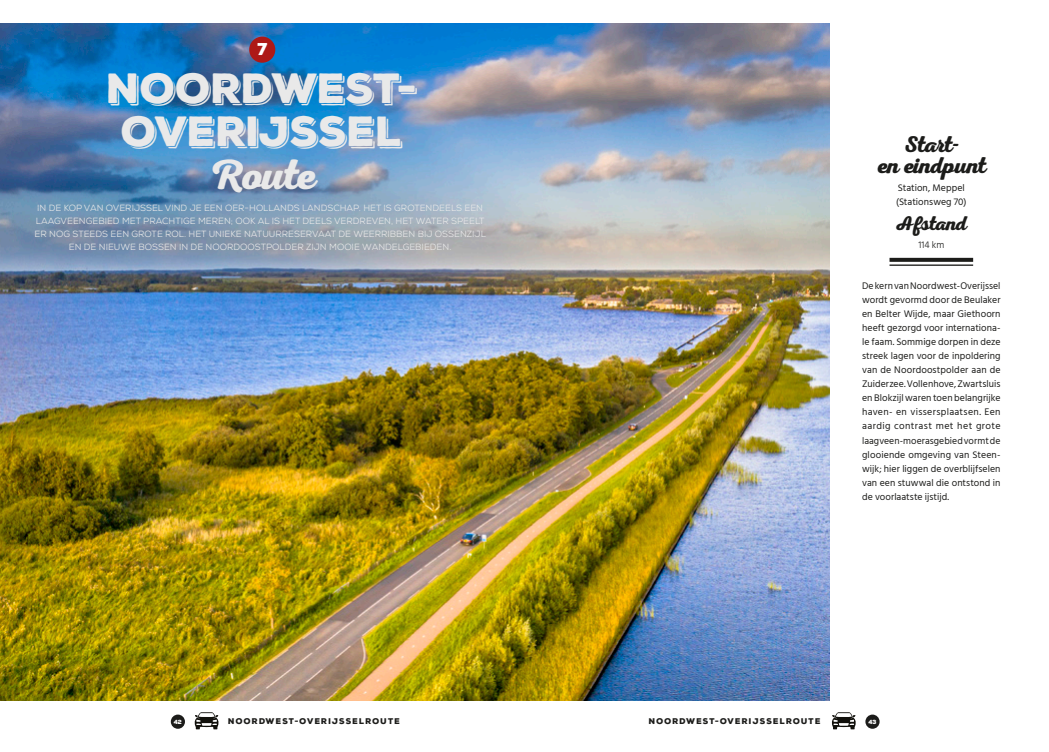
<style>
.page{position:relative;width:1049px;height:752px;background:#fff}
.page>*{position:absolute;margin:0;border:0;box-sizing:border-box;transform-origin:0 0}
.t1{font:42.8px "Nexa Rust Script B 00";letter-spacing:-.03em;color:#e9e9e9}
.t2{font:40.8px "Nexa Rust Sans Black Shadow";letter-spacing:-.015em;color:#e9e9e9}
.t3{font:23px "Nexa Rust Script B 00";letter-spacing:-.04em;color:#1c1c1a}
.t4{font:20px "Nexa Rust Script B 00";letter-spacing:-.035em;color:#1c1c1a}
.plat_def{font:900 16.6px "Nexa Rust Sans";color:#fff}
.plat_def-2{font:9.8px/14px "Hind Siliguri";letter-spacing:.005em;color:#1c1c1a}
.t5{font:300 9.8px "Hind Siliguri";color:#1c1c1a}
.intro{font:9px/13px "Nexa Rust Sans Book 01";color:#e9e9e9;text-align:center}
.t6{font:900 8px "Nexa Rust Sans";letter-spacing:.13em;color:#1c1c1a}
.t7{font:900 5.8px "Nexa Rust Sans";color:#fff}
</style>
<div class="page">
<svg style="left:194px;top:712px;width:25px;height:17px"></svg>
<svg style="left:832px;top:712px;width:24px;height:17px"></svg>
<div style="left:171px;top:714px;width:14px;height:14px;background:#1c1c1a;border-radius:50%"></div>
<div style="left:865px;top:714px;width:14px;height:14px;background:#1c1c1a;border-radius:50%"></div>
<img style="left:0;top:23px;width:830px;height:676px">
<svg style="left:889px;top:258px;width:84px;height:4px"></svg>
<hr style="left:889px;top:264px;width:84px;height:2px;background:#1c1c1a">
<div style="left:249px;top:37px;width:26px;height:26px;background:#ad1917;border-radius:50%"></div>
<p class="plat_def" style="left:257px;top:38px;width:12px">7</p>
<p class="t2" style="left:107px;top:60px;width:312px">NOORDWEST-</p>
<p class="t2" style="left:122px;top:103px;width:283px">OVERIJSSEL</p>
<p class="t1" style="left:210px;top:149px;width:106px">Route</p>
<p class="intro" style="left:35px;top:201px;width:453px">IN DE KOP VAN OVERIJSSEL VIND JE EEN OER-HOLLANDS LANDSCHAP. HET IS GROTENDEELS EEN LAAGVEENGEBIED MET PRACHTIGE MEREN; OOK AL IS HET DEELS VERDREVEN, HET WATER SPEELT ER NOG STEEDS EEN GROTE ROL. HET UNIEKE NATUURRESERVAAT DE WEERRIBBEN BIJ OSSENZIJL EN DE NIEUWE BOSSEN IN DE NOORDOOSTPOLDER ZIJN MOOIE WANDELGEBIEDEN.</p>
<p class="t3" style="left:903px;top:131px;width:58px">Start-</p>
<p class="t3" style="left:877px;top:152px;width:110px">en eindpunt</p>
<p class="plat_def-2" style="left:896px;top:181px;width:72px">Station, Meppel (Stationsweg 70)</p>
<p class="t4" style="left:896px;top:211px;width:72px">Afstand</p>
<p class="t5" style="left:918px;top:238px;width:27px">114 km</p>
<p class="plat_def-2" style="left:862px;top:279px;width:140px;text-align:justify">De kern van Noordwest-Overijssel wordt gevormd door de Beulaker en Belter Wijde, maar Giethoorn heeft gezorgd voor internationa&shy;le faam. Sommige dorpen in deze streek lagen voor de inpoldering van de Noordoostpolder aan de Zuiderzee. Vollenhove, Zwartsluis en Blokzijl waren toen belangrijke haven- en vissersplaatsen. Een aardig contrast met het grote laagveen-moerasgebied vormt de glooiende omgeving van Steen&shy;wijk; hier liggen de overblijfselen van een stuwwal die ontstond in de voorlaatste ijstijd.</p>
<p class="t7" style="left:174px;top:717px;width:9px">42</p>
<p class="t6" style="left:228px;top:715px;width:173px">NOORDWEST-OVERIJSSELROUTE</p>
<p class="t6" style="left:649px;top:715px;width:173px">NOORDWEST-OVERIJSSELROUTE</p>
<p class="t7" style="left:868px;top:717px;width:10px">43</p>
</div>
